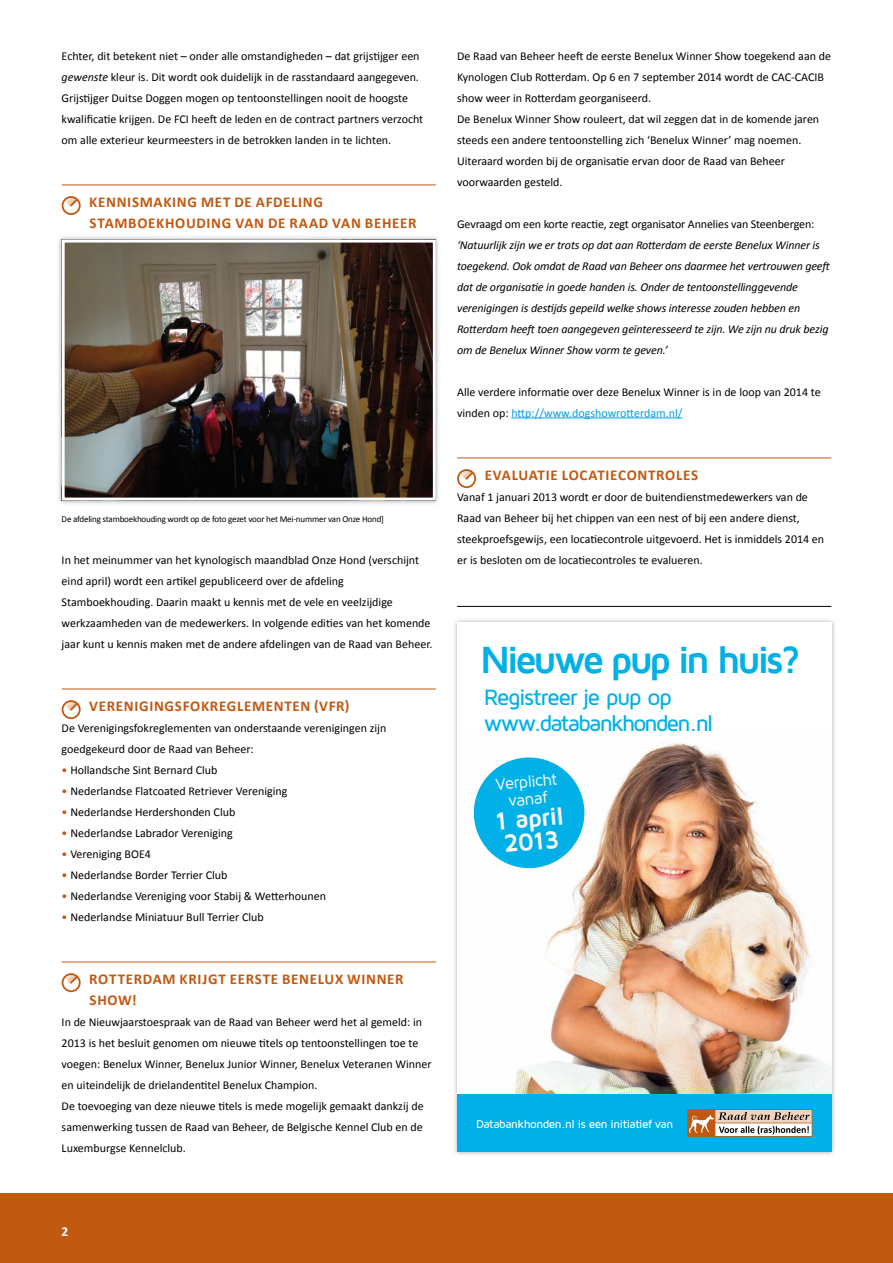
<style>
.page{position:relative;width:893px;height:1263px;background:#fff}
.page>*{position:absolute;margin:0;border:0;box-sizing:border-box;transform-origin:0 0}
.t1{font:700 39px "Maven Pro";letter-spacing:-.095em;color:#00b0e6}
.t2{font:700 25.2px/22.5px "Maven Pro";color:#fff}
.t3{font:500 22.95px/25.3px "Maven Pro";letter-spacing:-.075em;color:#00b0e6}
.t4{font:16.65px/17.7px "Maven Pro";color:#fff;text-align:center}
.t5{font:700 15px/21px "Calibri";letter-spacing:.045em;color:#c15911}
.t6{font:700 13.5px "Calibri";color:#fff}
.t7{font:12px/21px "Calibri";color:#000}
.t8{font:italic 12px/21px "Calibri";letter-spacing:-.01em;color:#000}
.t9{font:500 11.7px "Maven Pro";letter-spacing:-.04em;color:#fff}
.t10{font:9px "Calibri";letter-spacing:-.02em;color:#000}
.s1{font-style:italic}
.s2{color:#c15911}
.s3{color:#009ee0}
</style>
<div class="page">
<div style="left:0;top:1194px;width:893px;height:69px;background:#c15911"></div>
<hr style="left:62px;top:185px;width:374px;height:1px;background:#c15911">
<hr style="left:62px;top:689px;width:374px;height:1px;background:#c15911">
<hr style="left:62px;top:962px;width:374px;height:1px;background:#c15911">
<div style="left:62px;top:196px;width:19px;height:19px;border:2px solid #c15911;border-radius:50%"></div>
<svg style="left:64px;top:197px;width:16px;height:11px"></svg>
<img style="left:58px;top:237px;width:381px;height:267px">
<img style="left:66px;top:244px;width:366px;height:253px">
<div style="left:62px;top:240px;width:374px;height:261px;border:3px solid #fff"></div>
<div style="left:62px;top:700px;width:19px;height:19px;border:2px solid #c15911;border-radius:50%"></div>
<svg style="left:64px;top:701px;width:16px;height:11px"></svg>
<div style="left:62px;top:973px;width:19px;height:19px;border:2px solid #c15911;border-radius:50%"></div>
<svg style="left:64px;top:974px;width:16px;height:11px"></svg>
<hr style="left:511px;top:417px;width:171px;height:1px;background:#009ee0">
<hr style="left:457px;top:458px;width:374px;height:1px;background:#c15911">
<div style="left:457px;top:469px;width:19px;height:19px;border:2px solid #c15911;border-radius:50%"></div>
<svg style="left:459px;top:470px;width:16px;height:11px"></svg>
<img style="left:454px;top:619px;width:381px;height:536px">
<svg style="left:457px;top:622px;width:374px;height:106px"></svg>
<img style="left:457px;top:728px;width:374px;height:366px">
<div style="left:457px;top:1094px;width:374px;height:58px;background:#00b0e6"></div>
<svg style="left:687px;top:1109px;width:125px;height:28px;background:#c7a891"></svg>
<svg style="left:471px;top:755px;width:116px;height:115px"></svg>
<hr style="left:457px;top:606px;width:374px;height:1px;background:#000">
<p class="t7" style="left:62px;top:44px;width:363px">Echter, dit betekent niet – onder alle omstandigheden – dat grijstijger een <span class="s1">gewenste</span> kleur is. Dit wordt ook duidelijk in de rasstandaard aangegeven.<br>Grijstijger Duitse Doggen mogen op tentoonstellingen nooit de hoogste kwalificatie krijgen. De FCI heeft de leden en de contract partners verzocht om alle exterieur keurmeesters in de betrokken landen in te lichten.</p>
<p class="t5" style="left:89px;top:190px;width:329px">KENNISMAKING MET DE AFDELING<br>STAMBOEKHOUDING VAN DE RAAD VAN BEHEER</p>
<p class="t10" style="left:62px;top:513px;width:324px">De afdeling stamboekhouding wordt op de foto gezet voor het Mei-nummer van Onze Hond]</p>
<p class="t7" style="left:62px;top:548px;width:372px">In het meinummer van het kynologisch maandblad Onze Hond (verschijnt eind april) wordt een artikel gepubliceerd over de afdeling Stamboekhouding. Daarin maakt u kennis met de vele en veelzijdige werkzaamheden van de medewerkers. In volgende edities van het komende jaar kunt u kennis maken met de andere afdelingen van de Raad van Beheer.</p>
<p class="t5" style="left:89px;top:694px;width:262px">VERENIGINGSFOKREGLEMENTEN (VFR)</p>
<p class="t7" style="left:62px;top:716px;width:326px">De Verenigingsfokreglementen van onderstaande verenigingen zijn goedgekeurd door de Raad van Beheer:</p>
<p class="t7" style="left:62px;top:758px;width:157px"><span class="s2">•</span> Hollandsche Sint Bernard Club</p>
<p class="t7" style="left:62px;top:779px;width:227px"><span class="s2">•</span> Nederlandse Flatcoated Retriever Vereniging</p>
<p class="t7" style="left:62px;top:800px;width:175px"><span class="s2">•</span> Nederlandse Herdershonden Club</p>
<p class="t7" style="left:62px;top:821px;width:173px"><span class="s2">•</span> Nederlandse Labrador Vereniging</p>
<p class="t7" style="left:62px;top:842px;width:91px"><span class="s2">•</span> Vereniging BOE4</p>
<p class="t7" style="left:62px;top:863px;width:167px"><span class="s2">•</span> Nederlandse Border Terrier Club</p>
<p class="t7" style="left:62px;top:884px;width:266px"><span class="s2">•</span> Nederlandse Vereniging voor Stabij &amp; Wetterhounen</p>
<p class="t7" style="left:62px;top:905px;width:204px"><span class="s2">•</span> Nederlandse Miniatuur Bull Terrier Club</p>
<p class="t5" style="left:89px;top:967px;width:316px">ROTTERDAM KRIJGT EERSTE BENELUX WINNER<br>SHOW!</p>
<p class="t7" style="left:62px;top:1010px;width:371px">In de Nieuwjaarstoespraak van de Raad van Beheer werd het al gemeld: in 2013 is het besluit genomen om nieuwe titels op tentoonstellingen toe te voegen: Benelux Winner, Benelux Junior Winner, Benelux Veteranen Winner en uiteindelijk de drielandentitel Benelux Champion.<br>De toevoeging van deze nieuwe titels is mede mogelijk gemaakt dankzij de samenwerking tussen de Raad van Beheer, de Belgische Kennel Club en de Luxemburgse Kennelclub.</p>
<p class="t7" style="left:457px;top:44px;width:375px">De Raad van Beheer heeft de eerste Benelux Winner Show toegekend aan de Kynologen Club Rotterdam. Op 6 en 7 september 2014 wordt de CAC-CACIB show weer in Rotterdam georganiseerd.<br>De Benelux Winner Show rouleert, dat wil zeggen dat in de komende jaren steeds een andere tentoonstelling zich ‘Benelux Winner’ mag noemen.<br>Uiteraard worden bij de organisatie ervan door de Raad van Beheer voorwaarden gesteld.</p>
<p class="t7" style="left:457px;top:212px;width:359px">Gevraagd om een korte reactie, zegt organisator Annelies van Steenbergen:</p>
<p class="t8" style="left:457px;top:233px;width:376px">‘Natuurlijk zijn we er trots op dat aan Rotterdam de eerste Benelux Winner is toegekend. Ook omdat de Raad van Beheer ons daarmee het vertrouwen geeft dat de organisatie in goede handen is. Onder de tentoonstellinggevende verenigingen is destijds gepeild welke shows interesse zouden hebben en Rotterdam heeft toen aangegeven geïnteresseerd te zijn. We zijn nu druk bezig om de Benelux Winner Show vorm te geven.’</p>
<p class="t7" style="left:457px;top:380px;width:365px">Alle verdere informatie over deze Benelux Winner is in de loop van 2014 te vinden op: <span class="s3">http://www.dogshowrotterdam.nl/</span></p>
<p class="t5" style="left:485px;top:463px;width:215px">EVALUATIE LOCATIECONTROLES</p>
<p class="t7" style="left:457px;top:485px;width:369px">Vanaf 1 januari 2013 wordt er door de buitendienstmedewerkers van de Raad van Beheer bij het chippen van een nest of bij een andere dienst, steekproefsgewijs, een locatiecontrole uitgevoerd. Het is inmiddels 2014 en er is besloten om de locatiecontroles te evalueren.</p>
<h1 class="t1" style="left:480px;top:639px;width:322px">Nieuwe pup in huis?</h1>
<h3 class="t3" style="left:484px;top:684px;width:231px">Registreer je pup op www.databankhonden.nl</h3>
<h3 class="t4" style="left:495px;top:774px;width:63px;rotate:-5deg">Verplicht vanaf</h3>
<h2 class="t2" style="left:494px;top:811px;width:71px;rotate:-5deg">1 april<br>2013</h2>
<p class="t9" style="left:476px;top:1117px;width:199px">Databankhonden.nl is een initiatief van</p>
<p class="t6" style="left:62px;top:1223px;width:8px">2</p>
</div>
